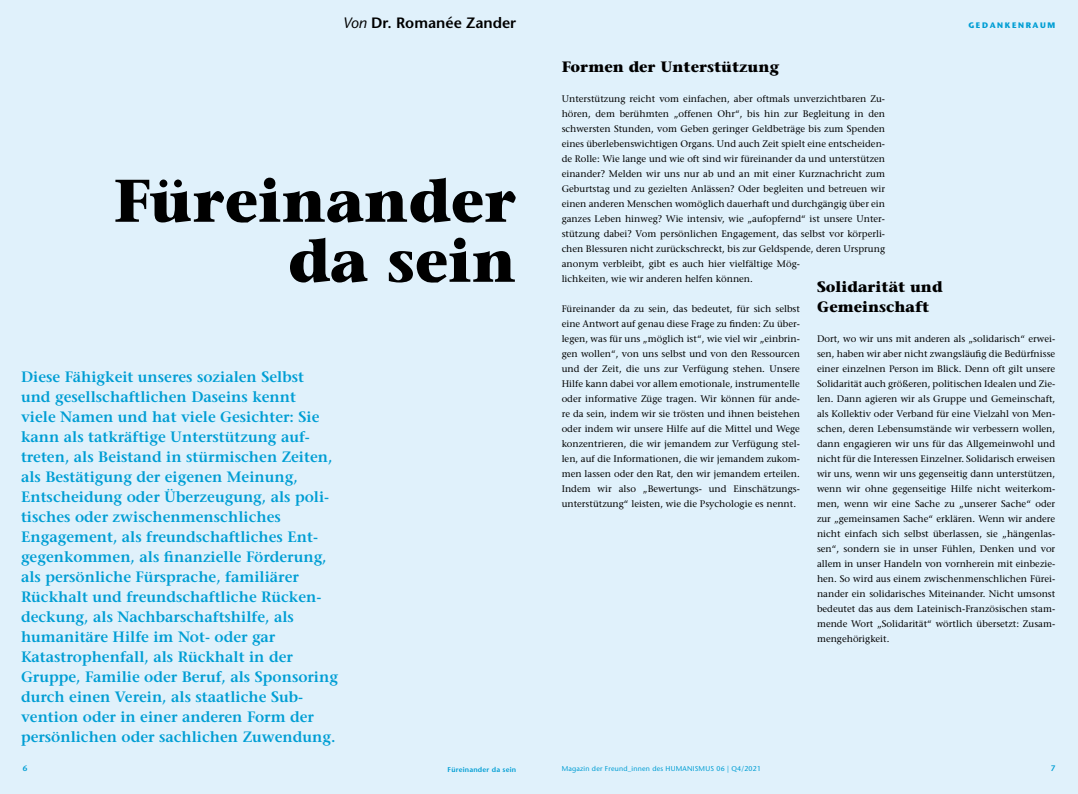
<style>
.page{position:relative;width:1078px;height:794px;background:#fff}
.page>*{position:absolute;margin:0;border:0;box-sizing:border-box;transform-origin:0 0}
.t1{font:700 60px/60px "Stone Serif";color:#000;text-align:right}
.t2{font:600 15px/20px "Stone Serif";color:#009ed4}
.t3{font:700 15px/20px "Stone Serif";color:#000}
.t4{font:600 15px "Stone Sans";color:#000}
.t5{font:9.5px/15px "Stone Serif";color:#000;text-align:justify}
.t6{font:700 8px "Stone Sans";letter-spacing:.2em;color:#009ed4}
.t7{font:600 8px "Stone Sans";color:#009ed4}
.t8{font:7px "Stone Sans";letter-spacing:.03em;color:#009ed4}
.t9{font:600 7px "Stone Sans";letter-spacing:.03em;color:#009ed4}
.s1{font-weight:400;font-style:italic}
</style>
<div class="page">
<div style="left:0;top:0;width:1077px;height:794px;background:#e0f1fb"></div>
<h2 class="t4" style="left:343px;top:14px;width:175px"><span class="s1">Von</span> Dr. Romanée Zander</h2>
<h1 class="t1" style="left:113px;top:170px;width:404px">Füreinander da sein</h1>
<p class="t2" style="left:21px;top:366px;width:318px">Diese Fähigkeit unseres sozialen Selbst<br>und gesellschaftlichen Daseins kennt<br>viele Namen und hat viele Gesichter: Sie kann als tatkräftige Unterstützung auf&shy;treten, als Beistand in stürmischen Zeiten, als Bestätigung der eigenen Meinung, Entscheidung oder Überzeugung, als poli&shy;tisches oder zwischenmenschliches Engagement, als freundschaftliches Ent&shy;gegenkommen, als finanzielle Förderung, als persönliche Fürsprache, familiärer Rückhalt und freundschaftliche Rücken&shy;deckung, als Nachbarschaftshilfe, als humanitäre Hilfe im Not- oder gar Katastrophenfall, als Rückhalt in der Gruppe, Familie oder Beruf, als Sponsoring durch einen Verein, als staatliche Sub--- vention oder in einer anderen Form der persönlichen oder sachlichen Zuwendung.</p>
<p class="t6" style="left:968px;top:21px;width:88px">GEDANKENRAUM</p>
<h2 class="t3" style="left:561px;top:56px;width:219px">Formen der Unterstützung</h2>
<p class="t5" style="left:561px;top:91px;width:325px;text-align:left">Unterstützung reicht vom einfachen, aber oftmals unverzichtbaren Zu&shy;hören, dem berühmten „offenen Ohr“, bis hin zur Begleitung in den schwersten Stunden, vom Geben geringer Geldbeträge bis zum Spenden eines überlebenswichtigen Organs. Und auch Zeit spielt eine entscheiden&shy;de Rolle: Wie lange und wie oft sind wir füreinander da und unterstützen einander? Melden wir uns nur ab und an mit einer Kurznachricht zum Geburtstag und zu gezielten Anlässen? Oder begleiten und betreuen wir einen anderen Menschen womöglich dauerhaft und durchgängig über ein ganzes Leben hinweg? Wie intensiv, wie „aufopfernd“ ist unsere Unter&shy;stützung dabei? Vom persönlichen Engagement, das selbst vor körperli&shy;chen Blessuren nicht zurückschreckt, bis zur Geldspende, deren Ursprung anonym verbleibt, gibt es auch hier vielfältige Mög-<br>lichkeiten, wie wir anderen helfen können.</p>
<p class="t5" style="left:561px;top:301px;width:240px">Füreinander da zu sein, das bedeutet, für sich selbst eine Antwort auf genau diese Frage zu finden: Zu über&shy;legen, was für uns „möglich ist“, wie viel wir „einbrin&shy;gen wollen“, von uns selbst und von den Ressourcen und der Zeit, die uns zur Verfügung stehen. Unsere Hilfe kann dabei vor allem emotionale, instrumentelle oder informative Züge tragen. Wir können für ande&shy;re da sein, indem wir sie trösten und ihnen beistehen oder indem wir unsere Hilfe auf die Mittel und Wege konzentrieren, die wir jemandem zur Verfügung stel&shy;len, auf die Informationen, die wir jemandem zukom&shy;men lassen oder den Rat, den wir jemandem erteilen.<br>Indem wir also „Bewertungs- und Einschätzungs&shy;unterstützung“ leisten, wie die Psychologie es nennt.</p>
<h2 class="t3" style="left:816px;top:276px;width:127px">Solidarität und<br>Gemeinschaft</h2>
<p class="t5" style="left:816px;top:331px;width:240px">Dort, wo wir uns mit anderen als „solidarisch“ erwei&shy;sen, haben wir aber nicht zwangsläufig die Bedürfnisse einer einzelnen Person im Blick. Denn oft gilt unsere Solidarität auch größeren, politischen Idealen und Zie&shy;len. Dann agieren wir als Gruppe und Gemeinschaft, als Kollektiv oder Verband für eine Vielzahl von Men&shy;schen, deren Lebensumstände wir verbessern wollen, dann engagieren wir uns für das Allgemeinwohl und nicht für die Interessen Einzelner. Solidarisch erweisen wir uns, wenn wir uns gegenseitig dann unterstützen, wenn wir ohne gegenseitige Hilfe nicht weiterkom&shy;men, wenn wir eine Sache zu „unserer Sache“ oder zur „gemeinsamen Sache“ erklären. Wenn wir andere nicht einfach sich selbst überlassen, sie „hängenlas&shy;sen“, sondern sie in unser Fühlen, Denken und vor allem in unser Handeln von vornherein mit einbezie&shy;hen. So wird aus einem zwischenmenschlichen Fürei&shy;nander ein solidarisches Miteinander. Nicht umsonst bedeutet das aus dem Lateinisch-Französischen stam&shy;mende Wort „Solidarität“ wörtlich übersetzt: Zusam&shy;mengehörigkeit.</p>
<p class="t7" style="left:23px;top:763px;width:6px">6</p>
<p class="t7" style="left:1050px;top:763px;width:6px">7</p>
<p class="t9" style="left:447px;top:765px;width:70px">Füreinander da sein</p>
<p class="t8" style="left:561px;top:764px;width:201px">Magazin der Freund_innen des HUMANISMUS 06 | Q4/2021</p>
</div>
